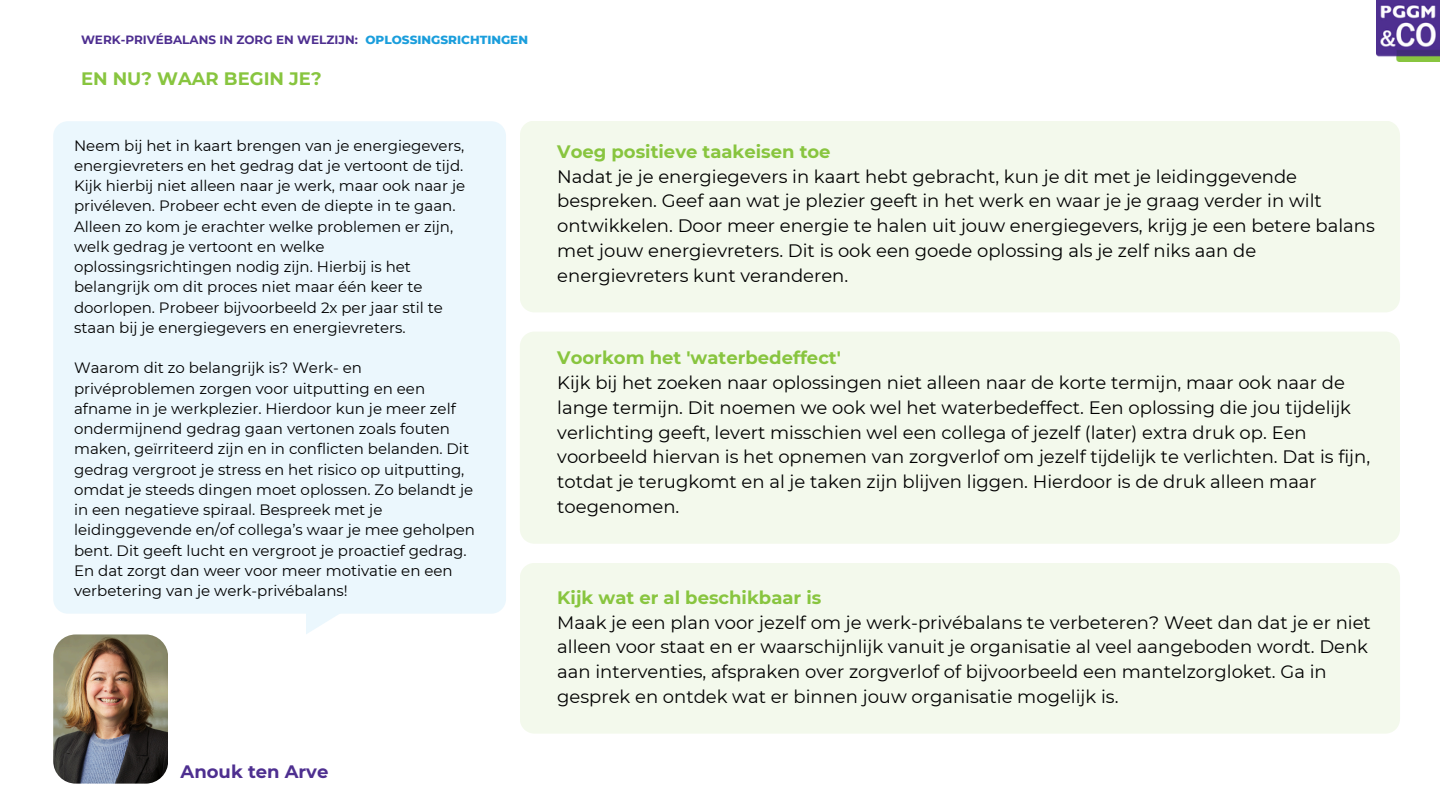
<style>
.page{position:relative;width:1440px;height:810px;background:#fff}
.page>*{position:absolute;margin:0;border:0;box-sizing:border-box;transform-origin:0 0}
.t1{font:18px/24.8px "Montserrat";color:#000}
.t2{font:700 18px "Montserrat";color:#88c53f}
.t3{font:700 18px "Montserrat";color:#4e2f90}
.t4{font:15px/20.2px "Montserrat";color:#000}
.t5{font:700 12px "Montserrat";color:#4e2f90}
.t6{font:800 12px "Montserrat";color:#1b9edc}
.s1{font-weight:700;color:#88c53f}
</style>
<div class="page">
<img style="left:1377px;top:0;width:63px;height:61px">
<div style="left:53px;top:121px;width:453px;height:493px;background:#ebf7fd;border-radius:15px"></div>
<svg style="left:306px;top:614px;width:33px;height:20px"></svg>
<div style="left:520px;top:121px;width:880px;height:191px;background:#f3f9ec"></div>
<div style="left:520px;top:332px;width:880px;height:212px;background:#f3f9ec"></div>
<div style="left:520px;top:563px;width:880px;height:171px;background:#f3f9ec"></div>
<img style="left:53px;top:634px;width:115px;height:150px;border-radius:23px">
<h3 class="t5" style="left:81px;top:32px;width:278px">WERK-PRIVÉBALANS IN ZORG EN WELZIJN:</h3>
<h1 class="t6" style="left:366px;top:32px;width:164px">OPLOSSINGSRICHTINGEN</h1>
<p class="t2" style="left:81px;top:68px;width:242px">EN NU? WAAR BEGIN JE?</p>
<p class="t4" style="left:74px;top:135px;width:393px">Neem bij het in kaart brengen van je energiegevers, energievreters en het gedrag dat je vertoont de tijd.<br>Kijk hierbij niet alleen naar je werk, maar ook naar je privéleven. Probeer echt even de diepte in te gaan.<br>Alleen zo kom je erachter welke problemen er zijn, welk gedrag je vertoont en welke oplossingsrichtingen nodig zijn. Hierbij is het belangrijk om dit proces niet maar één keer te doorlopen. Probeer bijvoorbeeld 2x per jaar stil te staan bij je energiegevers en energievreters.</p>
<h4 class="t4" style="left:74px;top:358px;width:402px">Waarom dit zo belangrijk is? Werk- en privéproblemen zorgen voor uitputting en een afname in je werkplezier. Hierdoor kun je meer zelf ondermijnend gedrag gaan vertonen zoals fouten maken, geïrriteerd zijn en in conflicten belanden. Dit gedrag vergroot je stress en het risico op uitputting, omdat je steeds dingen moet oplossen. Zo belandt je in een negatieve spiraal. Bespreek met je leidinggevende en/of collega’s waar je mee geholpen bent. Dit geeft lucht en vergroot je proactief gedrag.<br>En dat zorgt dan weer voor meer motivatie en een verbetering van je werk-privébalans!</h4>
<p class="t3" style="left:181px;top:760px;width:149px">Anouk ten Arve</p>
<h4 class="t1" style="left:557px;top:139px;width:819px"><span class="s1">Voeg positieve taakeisen toe<br></span>Nadat je je energiegevers in kaart hebt gebracht, kun je dit met je leidinggevende bespreken. Geef aan wat je plezier geeft in het werk en waar je je graag verder in wilt ontwikkelen. Door meer energie te halen uit jouw energiegevers, krijg je een betere balans met jouw energievreters. Dit is ook een goede oplossing als je zelf niks aan de energievreters kunt veranderen.</h4>
<p class="t1" style="left:557px;top:346px;width:814px"><span class="s1">Voorkom het 'waterbedeffect'<br></span>Kijk bij het zoeken naar oplossingen niet alleen naar de korte termijn, maar ook naar de lange termijn. Dit noemen we ook wel het waterbedeffect. Een oplossing die jou tijdelijk verlichting geeft, levert misschien wel een collega of jezelf (later) extra druk op. Een voorbeeld hiervan is het opnemen van zorgverlof om jezelf tijdelijk te verlichten. Dat is fijn, totdat je terugkomt en al je taken zijn blijven liggen. Hierdoor is de druk alleen maar toegenomen.</p>
<h2 class="t1" style="left:557px;top:585px;width:815px"><span class="s1">Kijk wat er al beschikbaar is<br></span>Maak je een plan voor jezelf om je werk-privébalans te verbeteren? Weet dan dat je er niet alleen voor staat en er waarschijnlijk vanuit je organisatie al veel aangeboden wordt. Denk aan interventies, afspraken over zorgverlof of bijvoorbeeld een mantelzorgloket. Ga in gesprek en ontdek wat er binnen jouw organisatie mogelijk is.</h2>
</div>
